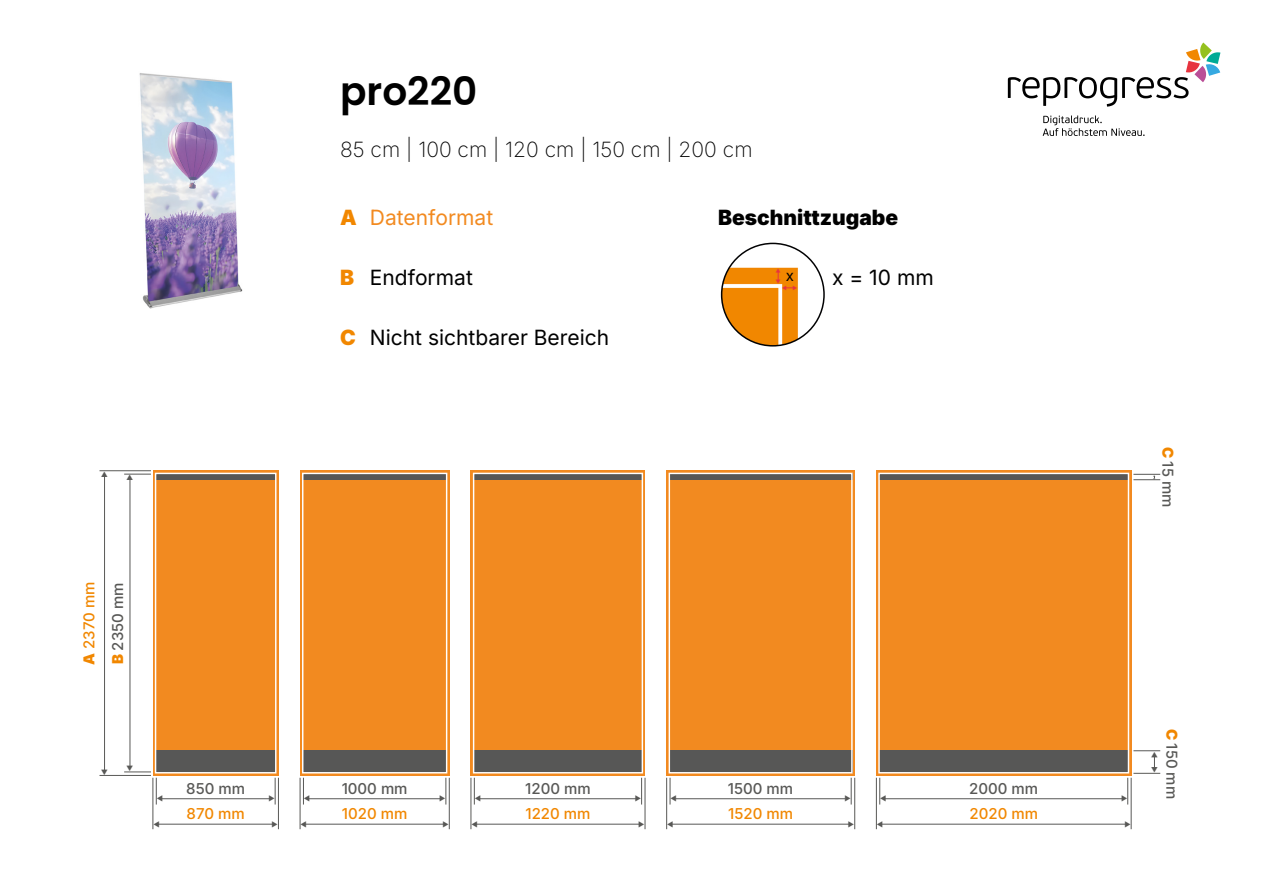
<style>
.page{position:relative;width:1263px;height:893px;background:#fff}
.page>*{position:absolute;margin:0;border:0;box-sizing:border-box;transform-origin:0 0}
.t1{font:600 39px "Poppins";color:#000}
.t2{font:21px "Inter";color:#000}
.t3{font:21px "Inter";color:#f28a20}
.t4{font:15px/28.8px "Inter";color:#f18700}
.t5{font:15px "Inter";color:#585856}
.t6{font:15px "Inter";color:#000}
.s1{color:#585856}
.s2{color:#f18700}
</style>
<div class="page">
<img style="left:139px;top:73px;width:104px;height:236px">
<img style="left:722px;top:243px;width:102px;height:103px;border-radius:51px">
<div style="left:721px;top:243px;width:104px;height:104px;border:2px solid #020203;border-radius:50%"></div>
<svg style="left:1043px;top:115px;width:101px;height:21px"></svg>
<svg style="left:1008px;top:43px;width:212px;height:64px"></svg>
<hr style="left:99px;top:470px;width:52px;height:1px;background:#585856">
<hr style="left:99px;top:775px;width:52px;height:1px;background:#585856">
<hr style="left:104px;top:474px;width:1px;height:297px;background:#585856">
<hr style="left:130px;top:477px;width:1px;height:290px;background:#585856">
<div style="left:153px;top:471px;width:126px;height:305px;background:#f28a20"></div>
<div style="left:156px;top:751px;width:120px;height:22px;background:#575756"></div>
<div style="left:156px;top:473px;width:120px;height:7px;background:#575756"></div>
<div style="left:155px;top:473px;width:121px;height:300px;border:1px solid #fff"></div>
<hr style="left:153px;top:778px;width:1px;height:51px;background:#585856">
<hr style="left:278px;top:778px;width:1px;height:51px;background:#585856">
<hr style="left:157px;top:824px;width:116px;height:1px;background:#585856">
<hr style="left:161px;top:798px;width:111px;height:1px;background:#585856">
<div style="left:300px;top:471px;width:149px;height:305px;background:#f28a20"></div>
<div style="left:303px;top:751px;width:143px;height:22px;background:#575756"></div>
<div style="left:303px;top:473px;width:143px;height:7px;background:#575756"></div>
<div style="left:302px;top:473px;width:145px;height:300px;border:1px solid #fff"></div>
<hr style="left:300px;top:778px;width:1px;height:51px;background:#585856">
<hr style="left:449px;top:778px;width:1px;height:51px;background:#585856">
<hr style="left:304px;top:824px;width:140px;height:1px;background:#585856">
<hr style="left:309px;top:798px;width:132px;height:1px;background:#585856">
<div style="left:471px;top:471px;width:174px;height:305px;background:#f28a20"></div>
<div style="left:474px;top:751px;width:168px;height:22px;background:#575756"></div>
<div style="left:474px;top:473px;width:168px;height:7px;background:#575756"></div>
<div style="left:473px;top:473px;width:170px;height:300px;border:1px solid #fff"></div>
<hr style="left:471px;top:778px;width:1px;height:51px;background:#585856">
<hr style="left:645px;top:778px;width:1px;height:51px;background:#585856">
<hr style="left:475px;top:824px;width:165px;height:1px;background:#585856">
<hr style="left:479px;top:798px;width:157px;height:1px;background:#585856">
<div style="left:666px;top:471px;width:189px;height:305px;background:#f28a20"></div>
<div style="left:669px;top:751px;width:184px;height:22px;background:#575756"></div>
<div style="left:669px;top:473px;width:184px;height:7px;background:#575756"></div>
<div style="left:669px;top:473px;width:184px;height:300px;border:1px solid #fff"></div>
<hr style="left:666px;top:778px;width:1px;height:51px;background:#585856">
<hr style="left:854px;top:778px;width:1px;height:51px;background:#585856">
<hr style="left:671px;top:824px;width:178px;height:1px;background:#585856">
<hr style="left:675px;top:798px;width:171px;height:1px;background:#585856">
<div style="left:876px;top:471px;width:255px;height:305px;background:#f28a20"></div>
<div style="left:879px;top:751px;width:249px;height:22px;background:#575756"></div>
<div style="left:879px;top:473px;width:249px;height:7px;background:#575756"></div>
<div style="left:878px;top:473px;width:251px;height:300px;border:1px solid #fff"></div>
<hr style="left:876px;top:778px;width:1px;height:51px;background:#585856">
<hr style="left:1131px;top:778px;width:1px;height:51px;background:#585856">
<hr style="left:881px;top:824px;width:245px;height:1px;background:#585856">
<hr style="left:885px;top:798px;width:238px;height:1px;background:#585856">
<svg style="left:776px;top:269px;width:21px;height:21px"></svg>
<svg style="left:124px;top:474px;width:27px;height:6px"></svg>
<svg style="left:124px;top:766px;width:38px;height:38px"></svg>
<svg style="left:269px;top:778px;width:7px;height:26px"></svg>
<svg style="left:303px;top:778px;width:7px;height:26px"></svg>
<svg style="left:440px;top:778px;width:7px;height:26px"></svg>
<svg style="left:474px;top:778px;width:6px;height:26px"></svg>
<svg style="left:635px;top:778px;width:7px;height:26px"></svg>
<svg style="left:670px;top:778px;width:6px;height:26px"></svg>
<svg style="left:845px;top:778px;width:7px;height:26px"></svg>
<svg style="left:1133px;top:474px;width:27px;height:6px"></svg>
<svg style="left:879px;top:778px;width:7px;height:26px"></svg>
<svg style="left:1121px;top:750px;width:39px;height:54px"></svg>
<p class="t4" style="left:74px;top:665px;width:85px;rotate:-90deg">A 2370 mm<br>B <span class="s1">2350 mm</span></p>
<p class="t5" style="left:186px;top:778px;width:60px">850 mm</p>
<p class="t4" style="left:187px;top:799px;width:60px">870 mm</p>
<h1 class="t1" style="left:340px;top:68px;width:139px">pro220</h1>
<p class="t2" style="left:340px;top:134px;width:414px">85 cm | 100 cm | 120 cm | 150 cm | 200 cm</p>
<p class="t3" style="left:340px;top:201px;width:155px"><span class="s2">A</span> Datenformat</p>
<p class="t2" style="left:718px;top:201px;width:182px">Beschnittzugabe</p>
<p class="t2" style="left:340px;top:261px;width:134px"><span class="s2">B</span> Endformat</p>
<p class="t2" style="left:832px;top:261px;width:103px">x = 10 mm</p>
<p class="t6" style="left:786px;top:264px;width:10px">x</p>
<p class="t2" style="left:340px;top:321px;width:270px"><span class="s2">C</span> Nicht sichtbarer Bereich</p>
<p class="t5" style="left:342px;top:778px;width:67px">1000 mm</p>
<p class="t4" style="left:342px;top:799px;width:67px">1020 mm</p>
<p class="t5" style="left:525px;top:778px;width:67px">1200 mm</p>
<p class="t4" style="left:525px;top:799px;width:67px">1220 mm</p>
<p class="t5" style="left:728px;top:778px;width:67px">1500 mm</p>
<p class="t4" style="left:728px;top:799px;width:66px">1520 mm</p>
<p class="t5" style="left:969px;top:778px;width:70px">2000 mm</p>
<p class="t4" style="left:969px;top:799px;width:70px">2020 mm</p>
<p class="t5" style="left:1179px;top:447px;width:62px;rotate:90deg"><span class="s2">C</span> 15 mm</p>
<p class="t5" style="left:1183px;top:729px;width:71px;rotate:90deg"><span class="s2">C</span> 150 mm</p>
</div>
